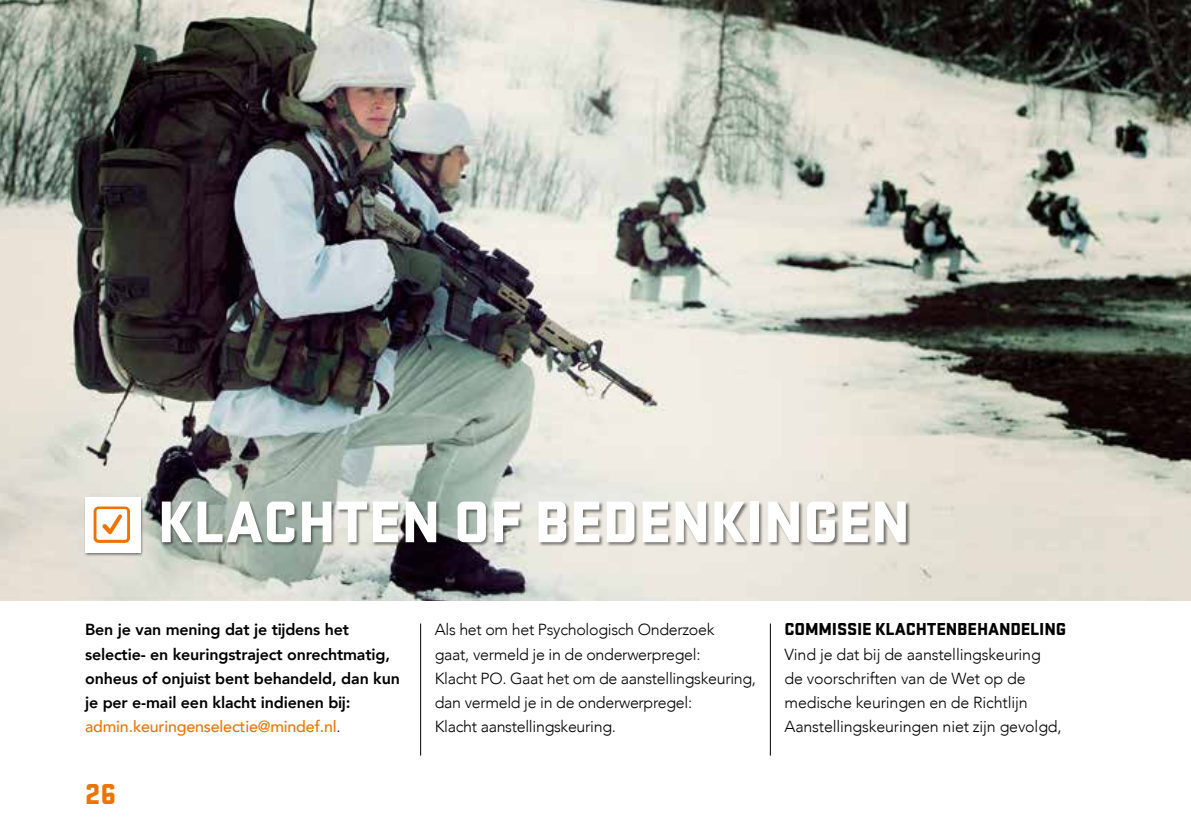
<style>
.page{position:relative;width:1191px;height:840px;background:#fff}
.page>*{position:absolute;margin:0;border:0;box-sizing:border-box;transform-origin:0 0}
.t1{font:900 61px "Stratum 1";color:#fff}
.t2{font:900 30px "Stratum 1";color:#ee7402}
.t3{font:900 18px "Stratum 1";letter-spacing:-.01em;color:#000}
.t4{font:300 16px/24px "Avenir";letter-spacing:-.02em;color:#000}
.t5{font:800 16px/24px "Avenir";letter-spacing:-.01em;color:#000}
.s1{font-weight:500;color:#ee7402}
.s2{font-weight:300}
</style>
<div class="page">
<hr style="left:420px;top:623px;width:1px;height:132px;background:#000">
<hr style="left:770px;top:623px;width:1px;height:132px;background:#000">
<img style="left:0;top:0;width:1191px;height:600px">
<div style="left:84px;top:496px;width:826px;height:60px;background:#000;opacity:.5"></div>
<div style="left:85px;top:497px;width:55px;height:55px;background:#fff"></div>
<svg style="left:94px;top:506px;width:36px;height:36px"></svg>
<h1 class="t1" style="left:158px;top:477px;width:754px">KLACHTEN OF BEDENKINGEN</h1>
<p class="t5" style="left:85px;top:617px;width:316px">Ben je van mening dat je tijdens het selectie- en keuringstraject onrechtmatig, onheus of onjuist bent behandeld, dan kun je per e-mail een klacht indienen bij: <span class="s1">admin.keuringenselectie@mindef.nl</span><span class="s2">.</span></p>
<p class="t4" style="left:435px;top:617px;width:323px">Als het om het Psychologisch Onderzoek<br>gaat, vermeld je in de onderwerpregel:<br>Klacht PO. Gaat het om de aanstellingskeuring, dan vermeld je in de onderwerpregel:<br>Klacht aanstellingskeuring.</p>
<p class="t3" style="left:784px;top:616px;width:283px">COMMISSIE KLACHTENBEHANDELING</p>
<p class="t4" style="left:784px;top:641px;width:279px">Vind je dat bij de aanstellingskeuring de voorschriften van de Wet op de medische keuringen en de Richtlijn Aanstellingskeuringen niet zijn gevolgd,</p>
<h2 class="t2" style="left:85px;top:771px;width:33px">26</h2>
</div>
